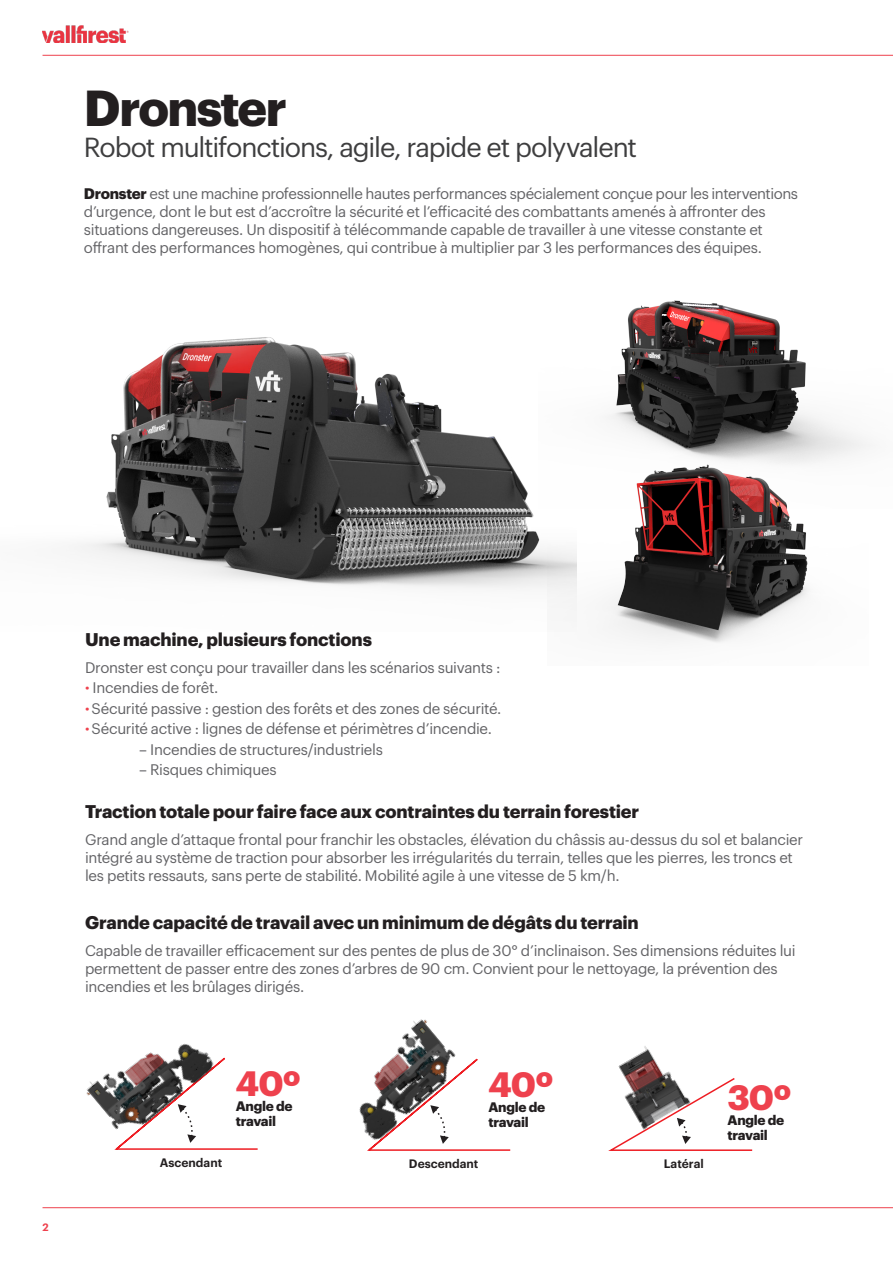
<style>
.page{position:relative;width:893px;height:1263px;background:#fff}
.page>*{position:absolute;margin:0;border:0;box-sizing:border-box;transform-origin:0 0}
._1-Título_del_produc{font:700 49.5px "Graphik";letter-spacing:-.035em;color:#231f20}
.t1{font:700 34.5px "Graphik";letter-spacing:-.025em;color:#ee414d}
._1-Título_del_produc-2{font:27px "Graphik";letter-spacing:-.045em;color:#3e3e3f}
._4-Titulo_sell_point{font:700 18px "Graphik";letter-spacing:-.01em;color:#231f20}
._5-Descripcion_Sell{font:15px/18px "Graphik";letter-spacing:-.02em;color:#636366}
._3-Entradilla{font:15px/18px "Graphik";letter-spacing:-.02em;color:#636366}
.t2{font:700 13.5px/15px "Graphik";letter-spacing:-.02em;color:#231f20}
.t3{font:600 12px "Graphik";color:#231f20}
.t4{font:600 10.5px "Graphik";color:#ee414d}
.s1{font-weight:700;color:#231f20}
.s2{font-weight:700;color:#ee414d}
</style>
<div class="page">
<hr style="left:43px;top:55px;width:850px;height:1px;background:#ee414d">
<img style="left:43px;top:26px;width:85px;height:17px">
<hr style="left:43px;top:1207px;width:850px;height:1px;background:#ee414d">
<img style="left:607px;top:300px;width:264px;height:149px">
<img style="left:576px;top:449px;width:287px;height:194px">
<img style="left:74px;top:337px;width:502px;height:274px">
<img style="left:608px;top:1046px;width:144px;height:105px">
<img style="left:359px;top:1019px;width:132px;height:132px">
<img style="left:86px;top:1043px;width:157px;height:107px">
<p class="_1-Título_del_produc" style="left:84px;top:70px;width:204px">Dronster</p>
<p class="_1-Título_del_produc-2" style="left:84px;top:127px;width:555px">Robot multifonctions, agile, rapide et polyvalent</p>
<p class="_3-Entradilla" style="left:84px;top:183px;width:716px"><span class="s1">Dronster</span> est une machine professionnelle hautes performances spécialement conçue pour les interventions d’urgence, dont le but est d’accroître la sécurité et l’efficacité des combattants amenés à affronter des situations dangereuses. Un dispositif à télécommande capable de travailler à une vitesse constante et offrant des performances homogènes, qui contribue à multiplier par 3 les performances des équipes.</p>
<p class="t4" style="left:43px;top:1219px;width:8px">2</p>
<p class="_4-Titulo_sell_point" style="left:85px;top:626px;width:288px">Une machine, plusieurs fonctions</p>
<p class="_5-Descripcion_Sell" style="left:85px;top:657px;width:417px">Dronster est conçu pour travailler dans les scénarios suivants :</p>
<p class="_5-Descripcion_Sell" style="left:85px;top:678px;width:135px"><span class="s2">·</span> Incendies de forêt.</p>
<p class="_5-Descripcion_Sell" style="left:85px;top:698px;width:418px"><span class="s2">·</span> Sécurité passive : gestion des forêts et des zones de sécurité.</p>
<p class="_5-Descripcion_Sell" style="left:85px;top:719px;width:408px"><span class="s2">·</span> Sécurité active : lignes de défense et périmètres d’incendie.</p>
<p class="_5-Descripcion_Sell" style="left:139px;top:739px;width:245px">– Incendies de structures/industriels</p>
<p class="_5-Descripcion_Sell" style="left:139px;top:760px;width:139px">– Risques chimiques</p>
<p class="_4-Titulo_sell_point" style="left:85px;top:798px;width:556px">Traction totale pour faire face aux contraintes du terrain forestier</p>
<p class="_5-Descripcion_Sell" style="left:85px;top:829px;width:720px">Grand angle d’attaque frontal pour franchir les obstacles, élévation du châssis au-dessus du sol et balancier intégré au système de traction pour absorber les irrégularités du terrain, telles que les pierres, les troncs et les petits ressauts, sans perte de stabilité. Mobilité agile à une vitesse de 5 km/h.</p>
<p class="_4-Titulo_sell_point" style="left:85px;top:909px;width:555px">Grande capacité de travail avec un minimum de dégâts du terrain</p>
<p class="_5-Descripcion_Sell" style="left:85px;top:940px;width:712px">Capable de travailler efficacement sur des pentes de plus de 30° d’inclinaison. Ses dimensions réduites lui permettent de passer entre des zones d’arbres de 90 cm. Convient pour le nettoyage, la prévention des incendies et les brûlages dirigés.</p>
<p class="t3" style="left:160px;top:1153px;width:64px">Ascendant</p>
<p class="t1" style="left:236px;top:1056px;width:66px">40º</p>
<p class="t2" style="left:236px;top:1097px;width:58px">Angle de travail</p>
<p class="t1" style="left:488px;top:1058px;width:66px">40º</p>
<p class="t2" style="left:488px;top:1098px;width:58px">Angle de travail</p>
<p class="t3" style="left:409px;top:1154px;width:71px">Descendant</p>
<p class="t3" style="left:664px;top:1154px;width:41px">Latéral</p>
<p class="t1" style="left:727px;top:1071px;width:65px">30º</p>
<p class="t2" style="left:727px;top:1112px;width:58px">Angle de travail</p>
</div>
